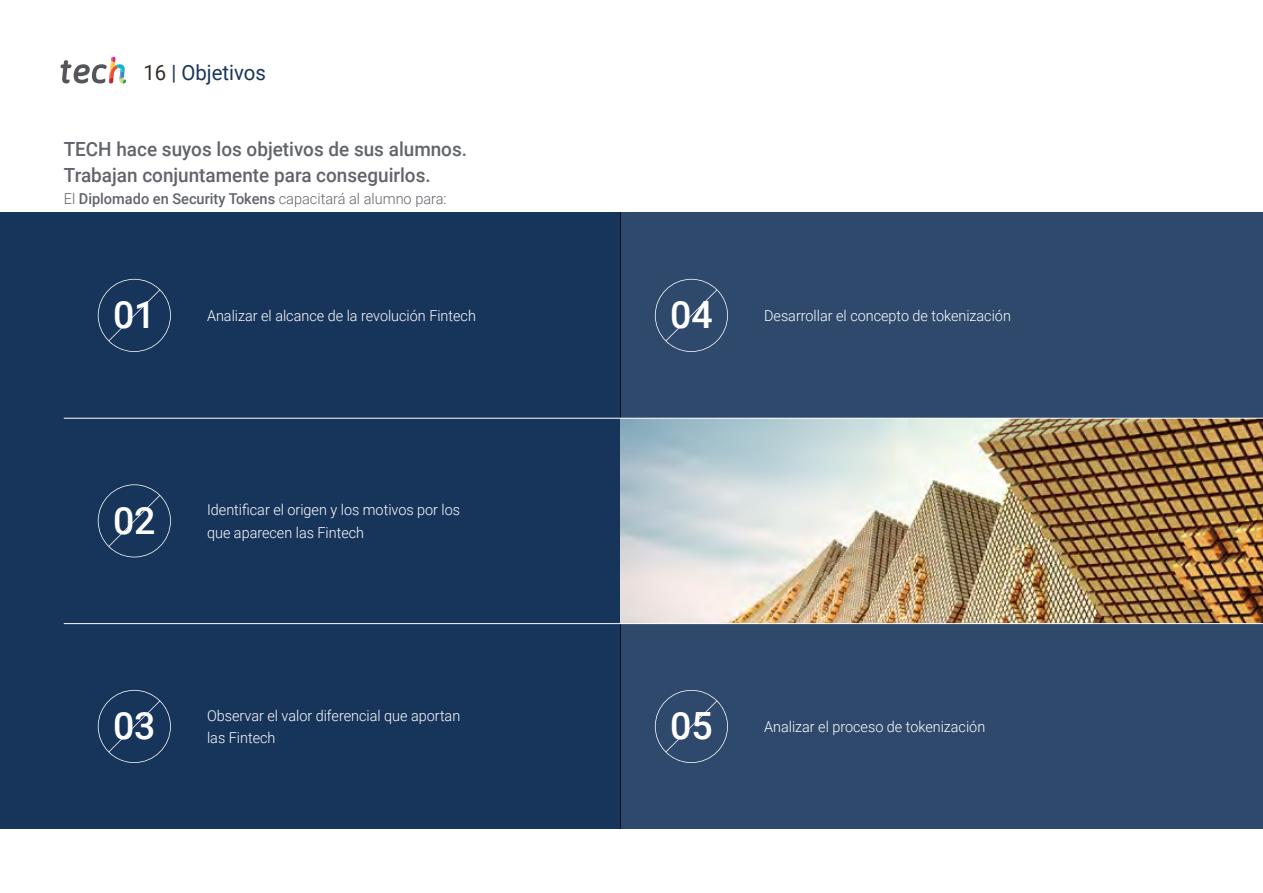
<style>
.page{position:relative;width:1263px;height:893px;background:#fff}
.page>*{position:absolute;margin:0;border:0;box-sizing:border-box;transform-origin:0 0}
.t1{font:500 37.5px "Roboto";color:#fff}
.t2{font:21px "Roboto";color:#1a355c}
.t3{font:500 19.5px/25.5px "Roboto";color:#61646a}
.t4{font:300 15px/22.5px "Roboto";color:#fff;scale:.96 1}
.t5{font:300 15px "Roboto";color:#61646a}
.s1{color:#312e20}
.s2{font-weight:500}
</style>
<div class="page">
<svg style="left:61px;top:57px;width:65px;height:27px"></svg>
<div style="left:0;top:213px;width:621px;height:616px;background:#17355b"></div>
<div style="left:621px;top:213px;width:642px;height:616px;background:#2e496b"></div>
<svg style="left:98px;top:279px;width:73px;height:73px"></svg>
<svg style="left:98px;top:484px;width:73px;height:73px"></svg>
<svg style="left:98px;top:690px;width:73px;height:73px"></svg>
<svg style="left:655px;top:279px;width:73px;height:73px"></svg>
<svg style="left:655px;top:690px;width:73px;height:73px"></svg>
<img style="left:621px;top:419px;width:642px;height:204px">
<hr style="left:64px;top:418px;width:1199px;height:1px;background:#fff">
<hr style="left:64px;top:623px;width:1199px;height:1px;background:#fff">
<h2 class="t2" style="left:144px;top:57px;width:124px"><span class="s1">16</span> | Objetivos</h2>
<h3 class="t3" style="left:64px;top:136px;width:405px">TECH hace suyos los objetivos de sus alumnos.<br>Trabajan conjuntamente para conseguirlos.</h3>
<p class="t5" style="left:64px;top:188px;width:384px">El <span class="s2">Diplomado en Security Tokens</span> capacitará al alumno para:</p>
<h1 class="t1" style="left:113px;top:288px;width:44px">01</h1>
<p class="t4" style="left:207px;top:304px;width:282px">Analizar el alcance de la revolución Fintech</p>
<h1 class="t1" style="left:113px;top:494px;width:44px">02</h1>
<p class="t4" style="left:207px;top:498px;width:265px">Identificar el origen y los motivos por los que aparecen las Fintech</p>
<h1 class="t1" style="left:113px;top:699px;width:44px">03</h1>
<p class="t4" style="left:207px;top:704px;width:265px">Observar el valor diferencial que aportan las Fintech</p>
<h1 class="t1" style="left:670px;top:288px;width:44px">04</h1>
<p class="t4" style="left:764px;top:304px;width:259px">Desarrollar el concepto de tokenización</p>
<h1 class="t1" style="left:670px;top:699px;width:44px">05</h1>
<p class="t4" style="left:764px;top:715px;width:232px">Analizar el proceso de tokenización</p>
</div>
